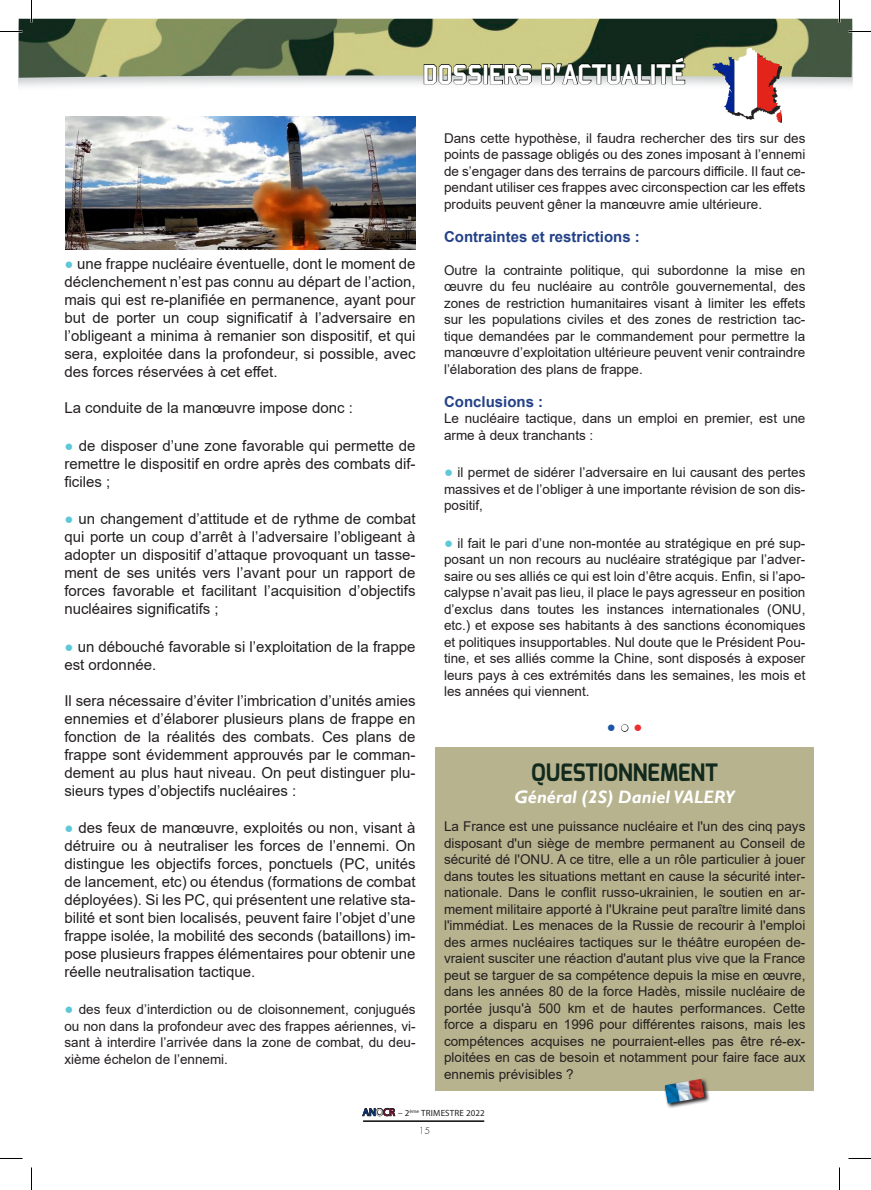
<style>
.page{position:relative;width:871px;height:1190px;background:#fff}
.page>*{position:absolute;margin:0;border:0;box-sizing:border-box;transform-origin:0 0}
.t1{font:30.9px "Bombardier";color:#fff}
.t2{font:700 24px "Exo";color:#122a1d;scale:.91 1}
.t3{font:italic 700 18px "Gill Sans";color:#fff}
.t4{font:15px/18px "Arial";color:#231f20;text-align:justify}
.t5{font:700 15px "Arial";color:#234187}
.t6{font:15px "Arial";color:#1c55a5}
.t7{font:13.5px/16.5px "Arial";color:#231f20;text-align:justify}
.t8{font:10.5px "Myriad Pro";color:#083e89}
.t9{font:300 9.15px "Futura";color:#231f20}
.t10{font:9px "Myriad Pro";letter-spacing:.02em;color:#231f20}
.s1{font-size:30px}
.s2{color:#5cc8d8}
.s3{font-size:15px;color:#5cc8d8}
.s4{color:#fefafc}
.s5{color:#ee2d2d}
.s6{color:#fff}
.s7{color:#821735}
</style>
<div class="page">
<div style="left:435px;top:747px;width:379px;height:343px;background:#b7b38e"></div>
<img style="left:66px;top:240px;width:350px;height:9px">
<svg style="left:621px;top:724px;width:7px;height:7px"></svg>
<svg style="left:362px;top:1107px;width:34px;height:10px"></svg>
<hr style="left:363px;top:1121px;width:121px;height:1px;background:#000">
<svg style="left:666px;top:1079px;width:44px;height:29px"></svg>
<img style="left:664px;top:1079px;width:40px;height:24px">
<div style="left:19px;top:19px;width:833px;height:221px;background:#b7bcbe;opacity:.75"></div>
<img style="left:19px;top:19px;width:833px;height:59px">
<svg style="left:424px;top:64px;width:58px;height:21px"></svg>
<div style="left:484px;top:64px;width:4px;height:20px;border:1px solid #000001"></div>
<svg style="left:490px;top:64px;width:42px;height:21px"></svg>
<svg style="left:541px;top:63px;width:109px;height:22px"></svg>
<div style="left:651px;top:64px;width:4px;height:20px;border:1px solid #000001"></div>
<svg style="left:656px;top:56px;width:29px;height:28px"></svg>
<svg style="left:712px;top:48px;width:70px;height:75px"></svg>
<hr style="left:838px;top:0;width:2px;height:22px;background:#fff">
<svg style="left:0;top:31px;width:22px;height:1px"></svg>
<svg style="left:848px;top:31px;width:23px;height:1px"></svg>
<svg style="left:0;top:1158px;width:22px;height:1px"></svg>
<svg style="left:848px;top:1158px;width:23px;height:1px"></svg>
<svg style="left:31px;top:0;width:1px;height:22px"></svg>
<svg style="left:31px;top:1167px;width:1px;height:23px"></svg>
<svg style="left:839px;top:0;width:1px;height:22px"></svg>
<svg style="left:839px;top:1167px;width:1px;height:23px"></svg>
<p class="t1" style="left:423px;top:57px;width:264px"><span class="s1">DOSSIERS</span> D’ACTUALITÉ</p>
<p class="t4" style="left:64px;top:255px;width:353px"><span class="s2">●</span> une frappe nucléaire éventuelle, dont le moment de déclenchement n’est pas connu au départ de l’action, mais qui est re-planifiée en permanence, ayant pour but de porter un coup significatif à l’adversaire en l’obligeant a minima à remanier son dispositif, et qui sera, exploitée dans la profondeur, si possible, avec des forces réservées à cet effet.</p>
<p class="t4" style="left:64px;top:399px;width:290px">La conduite de la manœuvre impose donc :</p>
<p class="t4" style="left:64px;top:436px;width:353px"><span class="s2">●</span> de disposer d’une zone favorable qui permette de remettre le dispositif en ordre après des combats dif&shy;ficiles ;</p>
<p class="t4" style="left:64px;top:510px;width:353px"><span class="s2">●</span> un changement d’attitude et de rythme de combat qui porte un coup d’arrêt à l’adversaire l’obligeant à adopter un dispositif d’attaque provoquant un tasse&shy;ment de ses unités vers l’avant pour un rapport de forces favorable et facilitant l’acquisition d’objectifs nucléaires significatifs ;</p>
<p class="t4" style="left:64px;top:637px;width:353px"><span class="s2">●</span> un débouché favorable si l’exploitation de la frappe est ordonnée.</p>
<p class="t4" style="left:64px;top:691px;width:353px">Il sera nécessaire d’éviter l’imbrication d’unités amies ennemies et d’élaborer plusieurs plans de frappe en fonction de la réalités des combats. Ces plans de frappe sont évidemment approuvés par le comman&shy;dement au plus haut niveau. On peut distinguer plu&shy;sieurs types d’objectifs nucléaires :</p>
<p class="t4" style="left:64px;top:818px;width:353px"><span class="s2">●</span> des feux de manœuvre, exploités ou non, visant à détruire ou à neutraliser les forces de l’ennemi. On distingue les objectifs forces, ponctuels (PC, unités de lancement, etc) ou étendus (formations de combat déployées). Si les PC, qui présentent une relative sta&shy;bilité et sont bien localisés, peuvent faire l’objet d’une frappe isolée, la mobilité des seconds (bataillons) im&shy;pose plusieurs frappes élémentaires pour obtenir une réelle neutralisation tactique.</p>
<p class="t7" style="left:64px;top:1001px;width:353px"><span class="s3">●</span> des feux d’interdiction ou de cloisonnement, conjugués ou non dans la profondeur avec des frappes aériennes, vi&shy;sant à interdire l’arrivée dans la zone de combat, du deu&shy;xième échelon de l’ennemi.</p>
<p class="t7" style="left:444px;top:130px;width:363px">Dans cette hypothèse, il faudra rechercher des tirs sur des points de passage obligés ou des zones imposant à l’ennemi de s’engager dans des terrains de parcours difficile. Il faut ce&shy;pendant utiliser ces frappes avec circonspection car les effets produits peuvent gêner la manœuvre amie ultérieure.</p>
<p class="t5" style="left:444px;top:226px;width:197px">Contraintes et restrictions :</p>
<p class="t7" style="left:444px;top:262px;width:363px">Outre la contrainte politique, qui subordonne la mise en œuvre du feu nucléaire au contrôle gouvernemental, des zones de restriction humanitaires visant à limiter les effets sur les populations civiles et des zones de restriction tac&shy;tique demandées par le commandement pour permettre la manœuvre d’exploitation ultérieure peuvent venir contraindre l’élaboration des plans de frappe.</p>
<p class="t5" style="left:444px;top:391px;width:101px">Conclusions :</p>
<p class="t7" style="left:444px;top:410px;width:363px">Le nucléaire tactique, dans un emploi en premier, est une arme à deux tranchants :</p>
<p class="t7" style="left:444px;top:464px;width:363px"><span class="s3">●</span> il permet de sidérer l’adversaire en lui causant des pertes massives et de l’obliger à une importante révision de son dis&shy;positif,</p>
<p class="t7" style="left:444px;top:535px;width:363px"><span class="s3">●</span> il fait le pari d’une non-montée au stratégique en pré sup&shy;posant un non recours au nucléaire stratégique par l’adver&shy;saire ou ses alliés ce qui est loin d’être acquis. Enfin, si l’apo&shy;calypse n’avait pas lieu, il place le pays agresseur en position d’exclus dans toutes les instances internationales (ONU, etc.) et expose ses habitants à des sanctions économiques et politiques insupportables. Nul doute que le Président Pou&shy;tine, et ses alliés comme la Chine, sont disposés à exposer leurs pays à ces extrémités dans les semaines, les mois et les années qui viennent.</p>
<p class="t6" style="left:607px;top:717px;width:37px">● <span class="s4">●</span> <span class="s5">●</span></p>
<p class="t2" style="left:531px;top:756px;width:207px">QUESTIONNEMENT</p>
<p class="t3" style="left:514px;top:786px;width:222px">Général (2S) Daniel VALERY</p>
<p class="t7" style="left:444px;top:818px;width:363px">La France est une puissance nucléaire et l'un des cinq pays disposant d'un siège de membre permanent au Conseil de sécurité dé l'ONU. A ce titre, elle a un rôle particulier à jouer dans toutes les situations mettant en cause la sécurité inter&shy;nationale. Dans le conflit russo-ukrainien, le soutien en ar&shy;mement militaire apporté à l'Ukraine peut paraître limité dans l'immédiat. Les menaces de la Russie de recourir à l'emploi des armes nucléaires tactiques sur le théâtre européen de&shy;vraient susciter une réaction d'autant plus vive que la France peut se targuer de sa compétence depuis la mise en œuvre, dans les années 80 de la force Hadès, missile nucléaire de portée jusqu'à 500 km et de hautes performances. Cette force a disparu en 1996 pour différentes raisons, mais les compétences acquises ne pourraient-elles pas être ré-ex&shy;ploitées en cas de besoin et notamment pour faire face aux ennemis prévisibles ?</p>
<p class="t8" style="left:363px;top:1105px;width:34px">AN<span class="s6">O</span><span class="s7">CR</span></p>
<p class="t10" style="left:398px;top:1107px;width:88px">– 2<sup>ème</sup> TRIMESTRE 2022</p>
<p class="t9" style="left:419px;top:1125px;width:13px">15</p>
</div>
